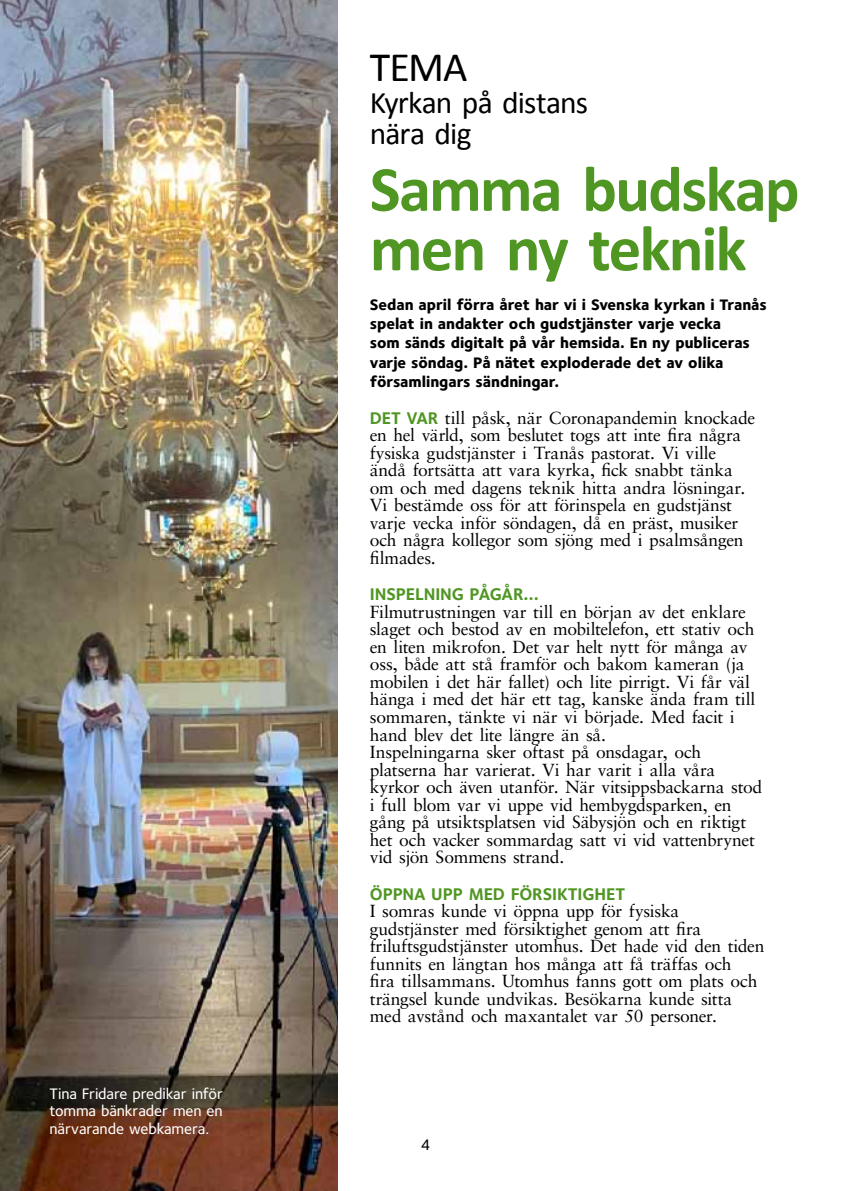
<style>
.page{position:relative;width:844px;height:1191px;background:#fff}
.page>*{position:absolute;margin:0;border:0;box-sizing:border-box;transform-origin:0 0}
.t1{font:700 64.75px/59.5px "Calibri";color:#509623}
.t2{font:42px "Calibri";color:#000}
.t3{font:31.5px/31.5px "Calibri";letter-spacing:-.025em;color:#000}
.t4{font:17.5px/17.5px "Sabon";letter-spacing:-.015em;color:#000}
.t5{font:17.5px "Foundry Sterling Bold Expert";letter-spacing:-.01em;color:#509623}
.t6{font:800 15.75px/19.2px "Foundry Sterling";letter-spacing:-.005em;color:#000}
.t7{font:500 15.75px/17.5px "Foundry Sterling";letter-spacing:-.01em;color:#fff;text-align:justify}
.t8{font:500 15.75px "Foundry Sterling";color:#000}
.s1{font-family:"Foundry Sterling Bold Expert";color:#509623}
</style>
<div class="page">
<img style="left:0;top:0;width:337px;height:1191px">
<p class="t7" style="left:50px;top:1084px;width:175px">Tina Fridare predikar inför tomma bänkrader men en närvarande webkamera.</p>
<h2 class="t2" style="left:370px;top:41px;width:99px">TEMA</h2>
<h3 class="t3" style="left:370px;top:85px;width:220px">Kyrkan på distans nära dig</h3>
<h1 class="t1" style="left:370px;top:156px;width:431px">Samma budskap men ny teknik</h1>
<p class="t6" style="left:370px;top:294px;width:398px">Sedan april förra året har vi i Svenska kyrkan i Tranås spelat in andakter och gudstjänster varje vecka<br>som sänds digitalt på vår hemsida. En ny publiceras varje söndag. På nätet exploderade det av olika församlingars sändningar.</p>
<p class="t4" style="left:370px;top:408px;width:387px"><span class="s1">DET VAR</span> till påsk, när Coronapandemin knockade en hel värld, som beslutet togs att inte fira några fysiska gudstjänster i Tranås pastorat. Vi ville ändå fortsätta att vara kyrka, fick snabbt tänka om och med dagens teknik hitta andra lösningar.<br>Vi bestämde oss för att förinspela en gudstjänst varje vecka inför söndagen, då en präst, musiker och några kollegor som sjöng med i psalmsången filmades.</p>
<p class="t5" style="left:370px;top:582px;width:170px">INSPELNING PÅGÅR…</p>
<p class="t4" style="left:370px;top:603px;width:394px">Filmutrustningen var till en början av det enklare slaget och bestod av en mobiltelefon, ett stativ och en liten mikrofon. Det var helt nytt för många av oss, både att stå framför och bakom kameran (ja mobilen i det här fallet) och lite pirrigt. Vi får väl hänga i med det här ett tag, kanske ända fram till sommaren, tänkte vi när vi började. Med facit i hand blev det lite längre än så.<br>Inspelningarna sker oftast på onsdagar, och platserna har varierat. Vi har varit i alla våra kyrkor och även utanför. När vitsippsbackarna stod i full blom var vi uppe vid hembygdsparken, en gång på utsiktsplatsen vid Säbysjön och en riktigt het och vacker sommardag satt vi vid vattenbrynet vid sjön Sommens strand.</p>
<p class="t5" style="left:370px;top:881px;width:257px">ÖPPNA UPP MED FÖRSIKTIGHET</p>
<p class="t4" style="left:370px;top:902px;width:396px">I somras kunde vi öppna upp för fysiska gudstjänster med försiktighet genom att fira friluftsgudstjänster utomhus. Det hade vid den tiden funnits en längtan hos många att få träffas och<br>fira tillsammans. Utomhus fanns gott om plats och trängsel kunde undvikas. Besökarna kunde sitta med avstånd och maxantalet var 50 personer.</p>
<p class="t8" style="left:420px;top:1133px;width:11px">4</p>
</div>
